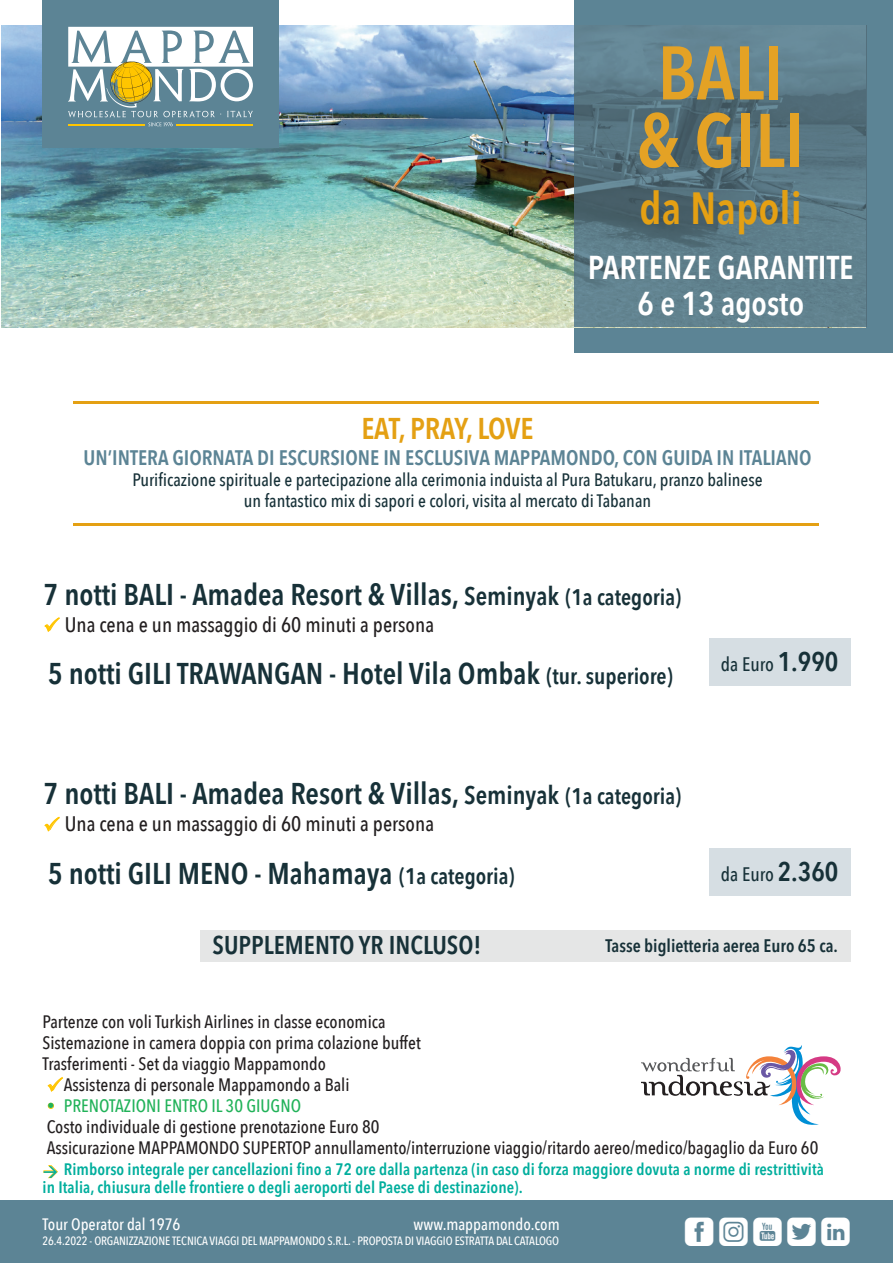
<style>
.page{position:relative;width:893px;height:1263px;background:#fff}
.page>*{position:absolute;margin:0;border:0;box-sizing:border-box;transform-origin:0 0}
.t1{font:600 75px/67.5px "Avenir Next Condensed";color:#e4a225}
.t2{font:600 45px "Avenir Next Condensed";color:#e4a013}
.t3{font:36px "Mappamondoutil";letter-spacing:.125em;color:#fff}
.t4{font:600 33px/36px "Avenir Next Condensed";color:#fff;text-align:center}
.t5{font:600 30px "Avenir Next Condensed";color:#173138}
.t6{font:600 30px "Avenir Next Condensed";letter-spacing:-.01em;color:#e4a013}
.t7{font:600 condensed 25.5px "Avenir Next LT Pro";color:#173138}
.t8{font:500 21px "Avenir Next Condensed";color:#231f20}
.t9{font:600 21px "Avenir Next Condensed";color:#5c8495}
.t10{font:500 19.5px "Avenir Next Condensed";color:#173138}
.t11{font:500 18px/21px "Avenir Next Condensed";color:#231f20}
.t12{font:500 18px/21px "Avenir Next Condensed";color:#173138;text-align:center}
.t13{font:600 condensed 18px "Avenir Next LT Pro";color:#173138}
.t14{font:500 18px "Avenir Next Condensed";color:#21b259}
.t15{font:600 condensed 16.5px/18px "Avenir Next LT Pro";letter-spacing:.005em;color:#00ae9d}
.t16{font:500 16.5px "Avenir Next Condensed";color:#fff}
.t17{font:500 12px "Avenir Next Condensed";letter-spacing:-.01em;color:#fff}
.s1{font-size:25.5px}
.s2{font-size:22.5px}
.s3{font-weight:600;font-size:27px}
</style>
<div class="page">
<div style="left:574px;top:0;width:319px;height:353px;background:#5c8495"></div>
<img style="left:1px;top:26px;width:573px;height:301px">
<div style="left:0;top:1200px;width:893px;height:63px;background:#5c8495"></div>
<div style="left:200px;top:930px;width:650px;height:31px;background:#e5e6e6"></div>
<div style="left:43px;top:0;width:236px;height:148px;background:#5c8495"></div>
<svg style="left:68px;top:27px;width:185px;height:99px"></svg>
<svg style="left:574px;top:26px;width:293px;height:301px;fill:#5e7e8b"></svg>
<div style="left:709px;top:639px;width:141px;height:47px;background:#d6dee3"></div>
<hr style="left:74px;top:401px;width:745px;height:3px;background:#e4a013">
<hr style="left:74px;top:523px;width:745px;height:3px;background:#e4a013">
<div style="left:709px;top:848px;width:141px;height:48px;background:#d6dee3"></div>
<svg style="left:641px;top:1045px;width:200px;height:80px"></svg>
<svg style="left:44px;top:617px;width:16px;height:15px"></svg>
<svg style="left:44px;top:816px;width:16px;height:16px"></svg>
<svg style="left:47px;top:1077px;width:16px;height:15px"></svg>
<svg style="left:47px;top:1102px;width:7px;height:7px"></svg>
<svg style="left:43px;top:1165px;width:15px;height:14px"></svg>
<h1 class="t1" style="left:637px;top:37px;width:169px">BALI &amp; GILI</h1>
<h2 class="t2" style="left:640px;top:169px;width:164px">da Napoli</h2>
<h3 class="t4" style="left:588px;top:248px;width:267px">PARTENZE GARANTITE<br>6 e 13 agosto</h3>
<h3 class="t6" style="left:361px;top:403px;width:174px">EAT, PRAY, LOVE</h3>
<p class="t9" style="left:84px;top:439px;width:729px">UN’INTERA GIORNATA DI ESCURSIONE IN ESCLUSIVA MAPPAMONDO, CON GUIDA IN ITALIANO</p>
<p class="t12" style="left:132px;top:469px;width:632px">Purificazione spirituale e partecipazione alla cerimonia induista al Pura Batukaru, pranzo balinese un fantastico mix di sapori e colori, visita al mercato di Tabanan</p>
<h3 class="t5" style="left:44px;top:568px;width:639px">7 notti BALI - Amadea Resort &amp; Villas, <span class="s1">Seminyak</span> <span class="s2">(1a categoria)</span></h3>
<p class="t8" style="left:65px;top:611px;width:371px">Una cena e un massaggio di 60 minuti a persona</p>
<h3 class="t5" style="left:48px;top:648px;width:626px">5 notti GILI TRAWANGAN - Hotel Vila Ombak <span class="s2">(tur. superiore)</span></h3>
<h3 class="t5" style="left:44px;top:768px;width:639px">7 notti BALI - Amadea Resort &amp; Villas, <span class="s1">Seminyak</span> <span class="s2">(1a categoria)</span></h3>
<p class="t8" style="left:65px;top:811px;width:371px">Una cena e un massaggio di 60 minuti a persona</p>
<h3 class="t5" style="left:48px;top:847px;width:468px">5 notti GILI MENO - Mahamaya <span class="s2">(1a categoria)</span></h3>
<p class="t10" style="left:721px;top:653px;width:119px">da Euro <span class="s3">1.990</span></p>
<p class="t10" style="left:721px;top:863px;width:119px">da Euro <span class="s3">2.360</span></p>
<h3 class="t7" style="left:213px;top:929px;width:270px">SUPPLEMENTO YR INCLUSO!</h3>
<p class="t13" style="left:605px;top:935px;width:234px">Tasse biglietteria aerea Euro 65 ca.</p>
<p class="t11" style="left:43px;top:1011px;width:345px">Partenze con voli Turkish Airlines in classe economica</p>
<p class="t11" style="left:43px;top:1032px;width:380px">Sistemazione in camera doppia con prima colazione buffet</p>
<p class="t11" style="left:43px;top:1053px;width:285px">Trasferimenti - Set da viaggio Mappamondo</p>
<p class="t11" style="left:64px;top:1074px;width:287px">Assistenza di personale Mappamondo a Bali</p>
<p class="t14" style="left:64px;top:1095px;width:239px">PRENOTAZIONI ENTRO IL 30 GIUGNO</p>
<p class="t11" style="left:47px;top:1116px;width:773px">Costo individuale di gestione prenotazione Euro 80<br>Assicurazione MAPPAMONDO SUPERTOP annullamento/interruzione viaggio/ritardo aereo/medico/bagaglio da Euro 60</p>
<p class="t15" style="left:43px;top:1160px;width:783px;text-indent:21px">Rimborso integrale per cancellazioni fino a 72 ore dalla partenza (in caso di forza maggiore dovuta a norme di restrittività in Italia, chiusura delle frontiere o degli aeroporti del Paese di destinazione).</p>
<p class="t16" style="left:43px;top:1214px;width:140px">Tour Operator dal 1976</p>
<p class="t16" style="left:414px;top:1214px;width:148px">www.mappamondo.com</p>
<p class="t17" style="left:43px;top:1233px;width:518px">26.4.2022 - ORGANIZZAZIONE TECNICA VIAGGI DEL MAPPAMONDO S.R.L. - PROPOSTA DI VIAGGIO ESTRATTA DAL CATALOGO</p>
<h3 class="t3" style="left:685px;top:1212px;width:167px">fiytl</h3>
</div>
